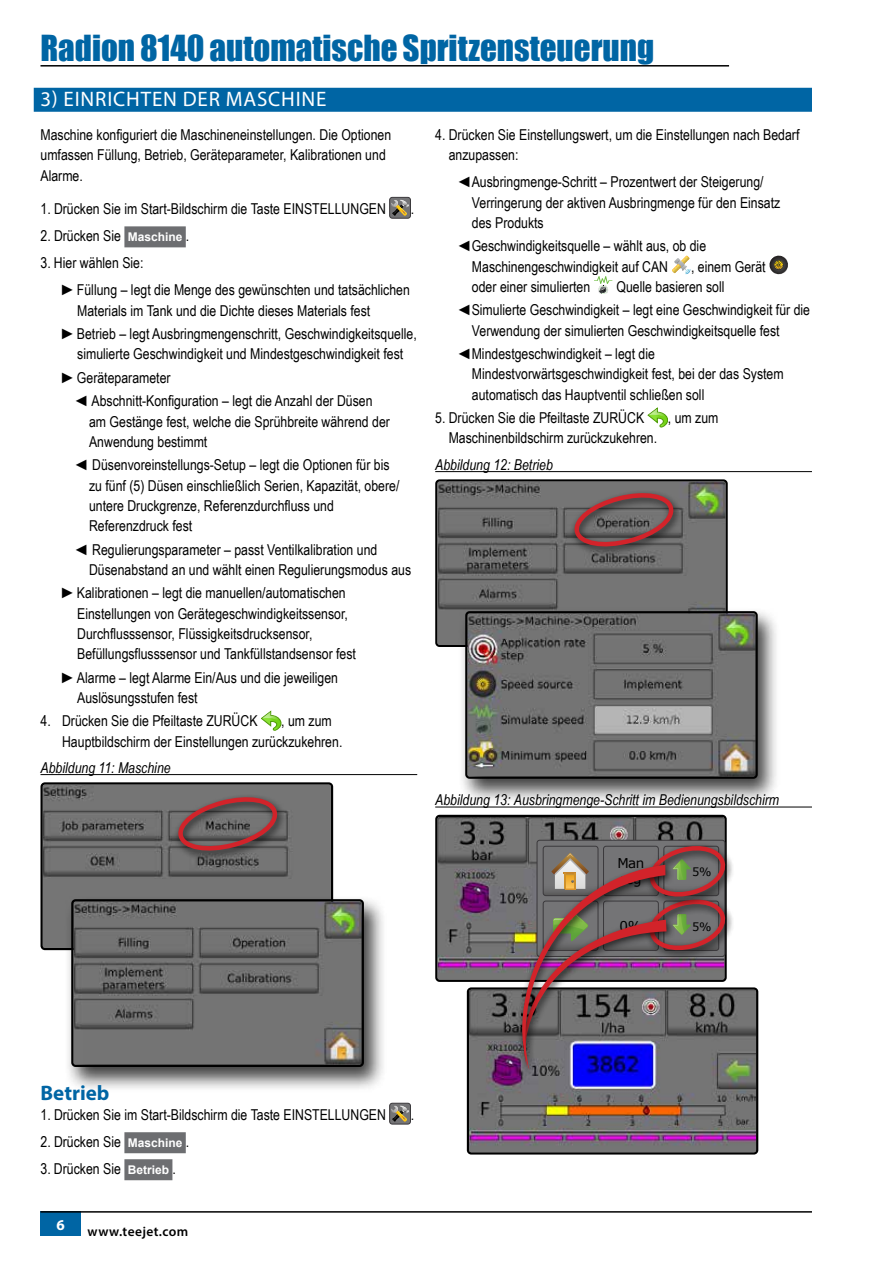
<style>
.page{position:relative;width:893px;height:1263px;background:#fff}
.page>*{position:absolute;margin:0;border:0;box-sizing:border-box;transform-origin:0 0}
.t1{font:33px "Impact";color:#0065a4}
.t2{font:21px "Myriad Pro";letter-spacing:.04em;color:#fff}
.t3{font:700 21px "Myriad Pro";color:#0065a4}
.t4{font:15px/20.2px "Arial Narrow";color:#000}
.t5{font:italic 15px "Arial Narrow";color:#000}
.t6{font:700 15px "Myriad Pro";color:#fff}
.t7{font:600 13.5px "Myriad Pro";letter-spacing:.03em;color:#000}
.t8{font:13.5px/16.2px "MS Reference Sans Serif";letter-spacing:-.04em;color:#000}
.t9{font:11.55px "MS Reference Sans Serif";color:#000}
.s1{font-family:"Arial";font-weight:700;font-size:12px;color:#fff}
</style>
<div class="page">
<div style="left:40px;top:1212px;width:41px;height:24px;background:#0065a4"></div>
<hr style="left:40px;top:1211px;width:772px;height:1px;background:#000">
<hr style="left:40px;top:65px;width:689px;height:2px;background:#000">
<div style="left:34px;top:88px;width:778px;height:24px;background:#0065a4"></div>
<div style="left:124px;top:226px;width:62px;height:21px;background:#6d6e71"></div>
<hr style="left:40px;top:774px;width:377px;height:1px;background:#000">
<div style="left:124px;top:1132px;width:62px;height:21px;background:#6d6e71"></div>
<div style="left:124px;top:1159px;width:48px;height:21px;background:#6d6e71"></div>
<div style="left:390px;top:197px;width:20px;height:21px;background:#747476;border-radius:3px"></div>
<svg style="left:391px;top:200px;width:18px;height:16px"></svg>
<div style="left:389px;top:197px;width:22px;height:21px;border:1px solid #3b393c;border-radius:3px"></div>
<svg style="left:261px;top:711px;width:21px;height:20px"></svg>
<img style="left:44px;top:785px;width:286px;height:162px">
<div style="left:41px;top:782px;width:292px;height:168px;border:2px solid #000;border-radius:3px"></div>
<div style="left:173px;top:793px;width:114px;height:68px;background:#000;opacity:.75"></div>
<svg style="left:178px;top:794px;width:100px;height:59px;background:#755657"></svg>
<div style="left:64px;top:895px;width:323px;height:198px;background:#000;opacity:.75"></div>
<img style="left:74px;top:902px;width:287px;height:162px">
<div style="left:71px;top:899px;width:293px;height:168px;border:2px solid #000;border-radius:3px"></div>
<svg style="left:390px;top:1103px;width:20px;height:21px"></svg>
<svg style="left:391px;top:1106px;width:18px;height:16px"></svg>
<div style="left:389px;top:1103px;width:22px;height:21px;border:1px solid #3b393c;border-radius:3px"></div>
<hr style="left:435px;top:471px;width:377px;height:1px;background:#000">
<hr style="left:435px;top:807px;width:377px;height:1px;background:#000">
<svg style="left:672px;top:256px;width:18px;height:18px"></svg>
<svg style="left:769px;top:256px;width:19px;height:18px"></svg>
<svg style="left:594px;top:276px;width:18px;height:18px"></svg>
<svg style="left:648px;top:408px;width:20px;height:20px"></svg>
<img style="left:438px;top:482px;width:287px;height:162px">
<div style="left:435px;top:479px;width:293px;height:168px;border:2px solid #000;border-radius:3px"></div>
<div style="left:569px;top:489px;width:114px;height:68px;background:#000;opacity:.75"></div>
<svg style="left:574px;top:490px;width:100px;height:59px;background:#745657"></svg>
<div style="left:458px;top:607px;width:323px;height:198px;background:#000;opacity:.75"></div>
<img style="left:468px;top:614px;width:287px;height:162px">
<div style="left:465px;top:611px;width:293px;height:168px;border:2px solid #000;border-radius:3px"></div>
<img style="left:438px;top:818px;width:286px;height:161px">
<div style="left:435px;top:815px;width:292px;height:167px;border:2px solid #000;border-radius:3px"></div>
<img style="left:470px;top:990px;width:285px;height:161px">
<div style="left:467px;top:987px;width:291px;height:167px;border:2px solid #000;border-radius:3px"></div>
<div style="left:644px;top:895px;width:90px;height:66px;background:#000;opacity:.75"></div>
<div style="left:644px;top:842px;width:90px;height:65px;background:#000;opacity:.75"></div>
<div style="left:516px;top:861px;width:159px;height:218px;background:#000;opacity:.75"></div>
<svg style="left:503px;top:845px;width:222px;height:225px;background:#73616b"></svg>
<h1 class="t1" style="left:40px;top:22px;width:615px">Radion 8140 automatische Spritzensteuerung</h1>
<h2 class="t2" style="left:40px;top:86px;width:288px">3) EINRICHTEN DER MASCHINE</h2>
<p class="t4" style="left:40px;top:124px;width:352px">Maschine konfiguriert die Maschineneinstellungen. Die Optionen umfassen Füllung, Betrieb, Geräteparameter, Kalibrationen und<br>Alarme.</p>
<p class="t4" style="left:40px;top:198px;width:347px">1. Drücken Sie im Start-Bildschirm die Taste EINSTELLUNGEN</p>
<p class="t4" style="left:411px;top:198px;width:5px">.</p>
<p class="t4" style="left:40px;top:225px;width:150px">2. Drücken Sie <span class="s1">Maschine</span> .</p>
<p class="t4" style="left:62px;top:249px;width:349px;line-height:27px;text-indent:-22px">3. Hier wählen Sie:<br>►Füllung – legt die Menge des gewünschten und tatsächlichen</p>
<p class="t4" style="left:62px;top:298px;width:356px;line-height:23.5px;text-indent:15px">Materials im Tank und die Dichte dieses Materials fest ►Betrieb – legt Ausbringmengenschritt, Geschwindigkeitsquelle,</p>
<p class="t4" style="left:77px;top:343px;width:328px">simulierte Geschwindigkeit und Mindestgeschwindigkeit fest</p>
<p class="t4" style="left:62px;top:367px;width:110px">►Geräteparameter</p>
<p class="t4" style="left:74px;top:390px;width:300px">◄ Abschnitt-Konfiguration – legt die Anzahl der Düsen</p>
<p class="t4" style="left:89px;top:411px;width:302px">am Gestänge fest, welche die Sprühbreite während der<br>Anwendung bestimmt</p>
<p class="t4" style="left:89px;top:454px;width:312px;text-indent:-15px">◄ Düsenvoreinstellungs-Setup – legt die Optionen für bis zu fünf (5) Düsen einschließlich Serien, Kapazität, obere/ untere Druckgrenze, Referenzdurchfluss und Referenzdruck fest</p>
<p class="t4" style="left:89px;top:539px;width:324px;text-indent:-15px">◄ Regulierungsparameter – passt Ventilkalibration und<br>Düsenabstand an und wählt einen Regulierungsmodus aus</p>
<p class="t4" style="left:77px;top:582px;width:280px;text-indent:-15px">►Kalibrationen – legt die manuellen/automatischen Einstellungen von Gerätegeschwindigkeitssensor, Durchflusssensor, Flüssigkeitsdrucksensor, Befüllungsflusssensor und Tankfüllstandsensor fest</p>
<p class="t4" style="left:77px;top:667px;width:262px;text-indent:-15px">►Alarme – legt Alarme Ein/Aus und die jeweiligen<br>Auslösungsstufen fest</p>
<p class="t4" style="left:40px;top:710px;width:219px">4. Drücken Sie die Pfeiltaste ZURÜCK</p>
<p class="t4" style="left:449px;top:124px;width:352px;text-indent:-14px">4. Drücken Sie Einstellungswert, um die Einstellungen nach Bedarf anzupassen:</p>
<p class="t4" style="left:472px;top:171px;width:310px;text-indent:-15px">◄Ausbringmenge-Schritt – Prozentwert der Steigerung/<br>Verringerung der aktiven Ausbringmenge für den Einsatz des Produkts</p>
<p class="t4" style="left:472px;top:235px;width:236px;text-indent:-15px">◄Geschwindigkeitsquelle – wählt aus, ob die<br>Maschinengeschwindigkeit auf CAN</p>
<p class="t4" style="left:691px;top:256px;width:76px">, einem Gerät</p>
<p class="t4" style="left:457px;top:274px;width:355px;line-height:23.5px;text-indent:160px">Quelle basieren soll<br>◄Simulierte Geschwindigkeit – legt eine Geschwindigkeit für die</p>
<p class="t4" style="left:457px;top:318px;width:324px;line-height:23.5px;text-indent:15px">Verwendung der simulierten Geschwindigkeitsquelle fest ◄Mindestgeschwindigkeit – legt die</p>
<p class="t4" style="left:472px;top:363px;width:313px">Mindestvorwärtsgeschwindigkeit fest, bei der das System automatisch das Hauptventil schließen soll</p>
<p class="t4" style="left:435px;top:407px;width:210px">5. Drücken Sie die Pfeiltaste ZURÜCK</p>
<p class="t4" style="left:668px;top:407px;width:52px">, um zum</p>
<p class="t4" style="left:449px;top:427px;width:210px">Maschinenbildschirm zurückzukehren.</p>
<p class="t5" style="left:435px;top:454px;width:119px">Abbildung 12: Betrieb</p>
<p class="t4" style="left:472px;top:276px;width:120px">oder einer simulierten</p>
<p class="t4" style="left:62px;top:710px;width:282px;text-indent:219px">, um zum<br>Hauptbildschirm der Einstellungen zurückzukehren.</p>
<p class="t5" style="left:41px;top:757px;width:132px">Abbildung 11: Maschine</p>
<p class="t5" style="left:435px;top:789px;width:345px">Abbildung 13: Ausbringmenge-Schritt im Bedienungsbildschirm</p>
<h2 class="t3" style="left:40px;top:1079px;width:70px">Betrieb</h2>
<p class="t4" style="left:40px;top:1104px;width:347px">1. Drücken Sie im Start-Bildschirm die Taste EINSTELLUNGEN</p>
<p class="t4" style="left:411px;top:1104px;width:5px">.</p>
<p class="t4" style="left:40px;top:1131px;width:150px">2. Drücken Sie <span class="s1">Maschine</span> .</p>
<p class="t4" style="left:40px;top:1158px;width:137px">3. Drücken Sie <span class="s1">Betrieb</span> .</p>
<p class="t6" style="left:57px;top:1215px;width:10px">6</p>
<p class="t7" style="left:88px;top:1223px;width:102px">www.teejet.com</p>
<p class="t8" style="left:617px;top:854px;width:28px">Man reg</p>
<p class="t8" style="left:620px;top:917px;width:24px">0%</p>
<p class="t9" style="left:692px;top:865px;width:21px">5%</p>
<p class="t9" style="left:692px;top:919px;width:21px">5%</p>
</div>
